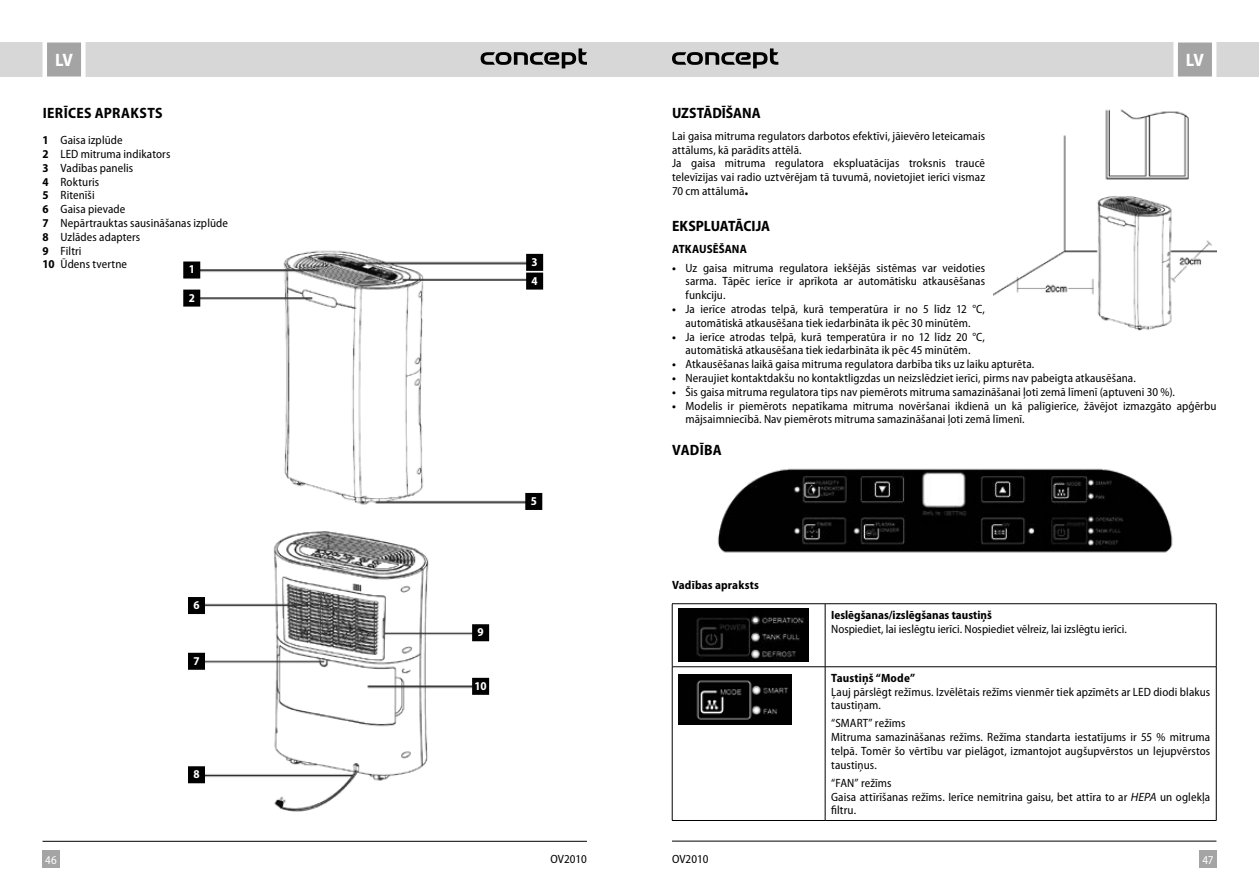
<style>
.page{position:relative;width:1259px;height:893px;background:#fff}
.page>*{position:absolute;margin:0;border:0;box-sizing:border-box;transform-origin:0 0}
.t1{font:700 semi-condensed 18px "Myriad Pro";color:#fff}
.t2{font:700 semi-condensed 15px "Myriad Pro";letter-spacing:.005em;color:#000}
.t3{font:700 semi-condensed 15px "Myriad Pro";letter-spacing:.025em;color:#000}
.t4{font:semi-condensed 12px/13.8px "Myriad Pro";letter-spacing:.005em;color:#000}
.t5{font:700 semi-condensed 12px "Myriad Pro";color:#000}
.t6{font:700 semi-condensed 12px "Myriad Pro";color:#fff}
.t7{font:semi-condensed 12px "Myriad Pro";color:#fff}
.s1{font-weight:700}
.s2{font-weight:700;font-size:15px}
.s3{font-style:italic;font-stretch:normal}
</style>
<div class="page">
<div style="left:629px;top:43px;width:630px;height:34px;background:#d7d7d7"></div>
<div style="left:0;top:43px;width:629px;height:34px;background:#d7d7d7"></div>
<div style="left:43px;top:850px;width:17px;height:17px;background:#a4a4a4"></div>
<div style="left:1199px;top:850px;width:17px;height:17px;background:#a4a4a4"></div>
<svg style="left:1171px;top:42px;width:47px;height:35px;background:#bbb"></svg>
<svg style="left:40px;top:42px;width:48px;height:35px;background:#bcbcbc"></svg>
<hr style="left:672px;top:841px;width:544px;height:1px;background:#000">
<hr style="left:43px;top:841px;width:544px;height:1px;background:#000">
<svg style="left:480px;top:48px;width:107px;height:20px"></svg>
<svg style="left:672px;top:48px;width:106px;height:20px"></svg>
<img style="left:183px;top:250px;width:361px;height:260px">
<img style="left:188px;top:531px;width:302px;height:281px">
<div style="left:527px;top:273px;width:15px;height:16px;background:#000"></div>
<div style="left:526px;top:273px;width:17px;height:17px;border:2px solid #000"></div>
<div style="left:526px;top:494px;width:15px;height:15px;background:#000"></div>
<div style="left:525px;top:493px;width:17px;height:17px;border:2px solid #000"></div>
<div style="left:189px;top:598px;width:15px;height:15px;background:#000"></div>
<div style="left:188px;top:597px;width:17px;height:17px;border:2px solid #000"></div>
<div style="left:189px;top:653px;width:15px;height:16px;background:#000"></div>
<div style="left:188px;top:653px;width:17px;height:17px;border:2px solid #000"></div>
<div style="left:473px;top:625px;width:15px;height:15px;background:#000"></div>
<div style="left:472px;top:624px;width:17px;height:17px;border:2px solid #000"></div>
<div style="left:189px;top:767px;width:15px;height:15px;background:#000"></div>
<div style="left:188px;top:766px;width:17px;height:17px;border:2px solid #000"></div>
<div style="left:473px;top:679px;width:15px;height:15px;background:#000"></div>
<div style="left:472px;top:678px;width:17px;height:17px;border:2px solid #000"></div>
<div style="left:527px;top:255px;width:15px;height:15px;background:#000"></div>
<div style="left:526px;top:254px;width:17px;height:17px;border:2px solid #000"></div>
<div style="left:184px;top:290px;width:15px;height:16px;background:#000"></div>
<div style="left:183px;top:290px;width:17px;height:17px;border:2px solid #000"></div>
<div style="left:184px;top:262px;width:15px;height:16px;background:#000"></div>
<div style="left:183px;top:261px;width:17px;height:18px;border:2px solid #000"></div>
<hr style="left:672px;top:603px;width:153px;height:1px;background:#000">
<hr style="left:672px;top:604px;width:1px;height:63px;background:#000">
<hr style="left:825px;top:603px;width:391px;height:1px;background:#000">
<hr style="left:825px;top:604px;width:1px;height:63px;background:#000">
<hr style="left:1216px;top:604px;width:1px;height:63px;background:#000">
<hr style="left:672px;top:666px;width:153px;height:1px;background:#000">
<hr style="left:672px;top:667px;width:1px;height:153px;background:#000">
<hr style="left:825px;top:666px;width:391px;height:1px;background:#000">
<hr style="left:825px;top:667px;width:1px;height:153px;background:#000">
<hr style="left:1216px;top:667px;width:1px;height:153px;background:#000">
<hr style="left:672px;top:820px;width:153px;height:1px;background:#000">
<hr style="left:825px;top:820px;width:391px;height:1px;background:#000">
<img style="left:717px;top:468px;width:456px;height:85px">
<img style="left:679px;top:608px;width:129px;height:54px">
<img style="left:679px;top:674px;width:112px;height:51px">
<img style="left:993px;top:109px;width:223px;height:222px">
<h1 class="t1" style="left:55px;top:48px;width:19px">LV</h1>
<h1 class="t1" style="left:1186px;top:48px;width:19px">LV</h1>
<p class="t3" style="left:43px;top:103px;width:122px">IERĪCES APRAKSTS</p>
<p class="t4" style="left:43px;top:133px;width:187px"><span class="s1">1</span> Gaisa izplūde<br><span class="s1">2</span> LED mitruma indikators<br><span class="s1">3</span> Vadības panelis<br><span class="s1">4</span> Rokturis<br><span class="s1">5</span> Ritenīši<br><span class="s1">6</span> Gaisa pievade<br><span class="s1">7</span> Nepārtrauktas sausināšanas izplūde<br><span class="s1">8</span> Uzlādes adapters<br><span class="s1">9</span> Filtri<br><span class="s1">10</span> Ūdens tvertne</p>
<p class="t6" style="left:189px;top:262px;width:8px">1</p>
<p class="t6" style="left:189px;top:290px;width:8px">2</p>
<p class="t6" style="left:193px;top:597px;width:8px">6</p>
<p class="t6" style="left:193px;top:653px;width:8px">7</p>
<p class="t6" style="left:193px;top:766px;width:8px">8</p>
<p class="t6" style="left:531px;top:254px;width:8px">3</p>
<p class="t6" style="left:531px;top:273px;width:8px">4</p>
<p class="t6" style="left:531px;top:493px;width:8px">5</p>
<p class="t6" style="left:477px;top:624px;width:8px">9</p>
<p class="t6" style="left:474px;top:678px;width:14px">10</p>
<p class="t2" style="left:672px;top:103px;width:90px">UZSTĀDĪŠANA</p>
<p class="t4" style="left:672px;top:129px;width:314px">Lai gaisa mitruma regulators darbotos efektīvi, jāievēro Ieteicamais attālums, kā parādīts attēlā.<br>Ja gaisa mitruma regulatora ekspluatācijas troksnis traucē televīzijas vai radio uztvērējam tā tuvumā, novietojiet ierīci vismaz 70 cm attālumā<span class="s2">.</span></p>
<p class="t2" style="left:672px;top:216px;width:100px">EKSPLUATĀCIJA</p>
<p class="t5" style="left:672px;top:242px;width:76px">ATKAUSĒŠANA</p>
<p class="t4" style="left:685px;top:260px;width:301px;text-align:justify;text-indent:-14px"><span class="s1">•</span> Uz gaisa mitruma regulatora iekšējās sistēmas var veidoties sarma. Tāpēc ierīce ir aprīkota ar automātisku atkausēšanas funkciju.</p>
<p class="t4" style="left:672px;top:302px;width:314px;text-align:center"><span class="s1">•</span> Ja ierīce atrodas telpā, kurā temperatūra ir no 5 līdz 12 °C, automātiskā atkausēšana tiek iedarbināta ik pēc 30 minūtēm.</p>
<p class="t4" style="left:672px;top:329px;width:314px;text-align:center"><span class="s1">•</span> Ja ierīce atrodas telpā, kurā temperatūra ir no 12 līdz 20 °C, automātiskā atkausēšana tiek iedarbināta ik pēc 45 minūtēm.</p>
<p class="t4" style="left:672px;top:357px;width:364px"><span class="s1">•</span> Atkausēšanas laikā gaisa mitruma regulatora darbība tiks uz laiku apturēta.</p>
<p class="t4" style="left:672px;top:371px;width:465px"><span class="s1">•</span> Neraujiet kontaktdakšu no kontaktligzdas un neizslēdziet ierīci, pirms nav pabeigta atkausēšana.</p>
<p class="t4" style="left:672px;top:385px;width:504px"><span class="s1">•</span> Šis gaisa mitruma regulatora tips nav piemērots mitruma samazināšanai ļoti zemā līmenī (aptuveni 30 %).</p>
<p class="t4" style="left:685px;top:398px;width:532px;text-indent:-14px"><span class="s1">•</span> Modelis ir piemērots nepatīkama mitruma novēršanai ikdienā un kā palīgierīce, žāvējot izmazgāto apģērbu mājsaimniecībā. Nav piemērots mitruma samazināšanai ļoti zemā līmenī.</p>
<p class="t2" style="left:672px;top:440px;width:51px">VADĪBA</p>
<p class="t5" style="left:672px;top:577px;width:89px">Vadības apraksts</p>
<p class="t5" style="left:831px;top:607px;width:162px">Ieslēgšanas/izslēgšanas taustiņš</p>
<p class="t4" style="left:831px;top:622px;width:297px">Nospiediet, lai ieslēgtu ierīci. Nospiediet vēlreiz, lai izslēgtu ierīci.</p>
<p class="t5" style="left:831px;top:670px;width:86px">Taustiņš “Mode”</p>
<p class="t4" style="left:831px;top:684px;width:380px">Ļauj pārslēgt režīmus. Izvēlētais režīms vienmēr tiek apzīmēts ar LED diodi blakus taustiņam.</p>
<p class="t4" style="left:831px;top:716px;width:381px">“SMART” režīms<br>Mitruma samazināšanas režīms. Režīma standarta iestatījums ir 55 % mitruma telpā. Tomēr šo vērtību var pielāgot, izmantojot augšupvērstos un lejupvērstos taustiņus.</p>
<p class="t4" style="left:831px;top:776px;width:380px">“FAN” režīms<br>Gaisa attīrīšanas režīms. Ierīce nemitrina gaisu, bet attīra to ar <span class="s3">HEPA</span> un oglekļa filtru.</p>
<p class="t4" style="left:550px;top:851px;width:38px">OV2010</p>
<p class="t4" style="left:672px;top:851px;width:38px">OV2010</p>
<p class="t7" style="left:45px;top:852px;width:13px">46</p>
<p class="t7" style="left:1202px;top:852px;width:13px">47</p>
</div>
